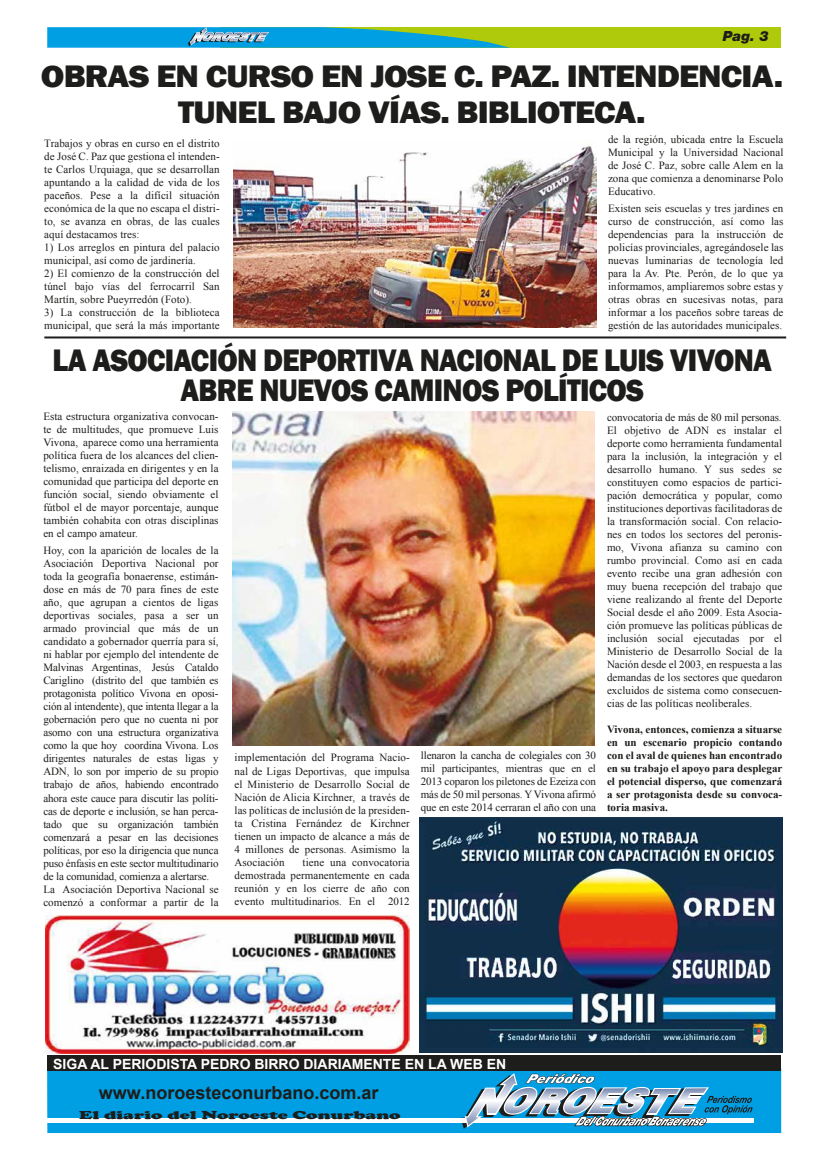
<style>
.page{position:relative;width:823px;height:1163px;background:#fff}
.page>*{position:absolute;margin:0;border:0;box-sizing:border-box;transform-origin:0 0}
.t1{font:800 32px/30px "Franklin Gothic";letter-spacing:-.025em;color:#1d1d1b;text-align:center;scale:.92 1}
.t2{font:800 32px/36px "Franklin Gothic";letter-spacing:-.025em;color:#1d1d1b;text-align:center;scale:1.07 1}
.t3{font:700 18px "Arial";color:#1d1d1b}
.t4{font:700 14px "Arial";color:#fff}
.t5{font:italic 900 14px "Helvetica Neue";color:#1d1d1b}
.t6{font:900 11.8px "Cooper";color:#1d1d1b;scale:1.61 1}
.t7{font:11px/13px "Times New Roman";letter-spacing:.005em;color:#1d1d1b;text-align:justify}
.t8{font:700 11px/13px "Times New Roman";color:#1d1d1b;text-align:justify}
</style>
<div class="page">
<div style="left:47px;top:1067px;width:733px;height:65px;background:#009fe3"></div>
<svg style="left:47px;top:1117px;width:706px;height:4px;fill:#fff"></svg>
<svg style="left:460px;top:1073px;width:292px;height:55px"></svg>
<div style="left:220px;top:27px;width:560px;height:21px;background:#afca0b"></div>
<svg style="left:47px;top:27px;width:463px;height:21px;background:#29a7be"></svg>
<div style="left:47px;top:1055px;width:733px;height:15px;background:#1d1d1b"></div>
<img style="left:233px;top:146px;width:363px;height:182px">
<hr style="left:44px;top:336px;width:741px;height:2px;background:#1d1d1b">
<img style="left:419px;top:817px;width:362px;height:235px">
<img style="left:45px;top:915px;width:364px;height:138px">
<img style="left:232px;top:411px;width:361px;height:334px">
<p class="t5" style="left:722px;top:27px;width:48px">Pag. 3</p>
<h1 class="t2" style="left:41px;top:58px;width:694px">OBRAS EN CURSO EN JOSE C. PAZ. INTENDENCIA.<br>TUNEL BAJO VÍAS. BIBLIOTECA.</h1>
<p class="t7" style="left:44px;top:136px;width:177px">Trabajos y obras en curso en el distrito de José C. Paz que gestiona el intenden&shy;te Carlos Urquiaga, que se desarrollan apuntando a la calidad de vida de los paceños. Pese a la difícil situación económica de la que no escapa el distri&shy;to, se avanza en obras, de las cuales aquí destacamos tres:</p>
<p class="t7" style="left:44px;top:240px;width:177px">1) Los arreglos en pintura del palacio municipal, así como de jardinería.</p>
<p class="t7" style="left:44px;top:266px;width:177px">2) El comienzo de la construcción del túnel bajo vías del ferrocarril San Martín, sobre Pueyrredón (Foto).</p>
<p class="t7" style="left:44px;top:305px;width:177px">3) La construcción de la biblioteca municipal, que será la más importante</p>
<p class="t7" style="left:607px;top:133px;width:177px">de la región, ubicada entre la Escuela Municipal y la Universidad Nacional de José C. Paz, sobre calle Alem en la zona que comienza a denominarse Polo Educativo.</p>
<p class="t7" style="left:607px;top:202px;width:177px">Existen seis escuelas y tres jardines en curso de construcción, así como las dependencias para la instrucción de policías provinciales, agregándosele las nuevas luminarias de tecnología led para la Av. Pte. Perón, de lo que ya informamos, ampliaremos sobre estas y otras obras en sucesivas notas, para informar a los paceños sobre tareas de gestión de las autoridades municipales.</p>
<h1 class="t1" style="left:53px;top:345px;width:783px">LA ASOCIACIÓN DEPORTIVA NACIONAL DE LUIS VIVONA<br>ABRE NUEVOS CAMINOS POLÍTICOS</h1>
<p class="t7" style="left:43px;top:410px;width:177px">Esta estructura organizativa convocan&shy;te de multitudes, que promueve Luis Vivona, aparece como una herramienta política fuera de los alcances del clien&shy;telismo, enraizada en dirigentes y en la comunidad que participa del deporte en función social, siendo obviamente el fútbol el de mayor porcentaje, aunque también cohabita con otras disciplinas en el campo amateur.</p>
<p class="t7" style="left:43px;top:544px;width:177px;text-align:left">Hoy, con la aparición de locales de la Asociación Deportiva Nacional por toda la geografía bonaerense, estimán&shy;dose en más de 70 para fines de este año, que agrupan a cientos de ligas deportivas sociales, pasa a ser un armado provincial que más de un candidato a gobernador querría para sí, ni hablar por ejemplo del intendente de Malvinas Argentinas, Jesús Cataldo Cariglino (distrito del que también es protagonista político Vivona en oposi&shy;ción al intendente), que intenta llegar a la gobernación pero que no cuenta ni por asomo con una estructura organizativa como la que hoy coordina Vivona. Los dirigentes naturales de estas ligas y ADN, lo son por imperio de su propio trabajo de años, habiendo encontrado ahora este cauce para discutir las políti&shy;cas de deporte e inclusión, se han perca&shy;tado que su organización también comenzará a pesar en las decisiones políticas, por eso la dirigencia que nunca puso énfasis en este sector multitudinario de la comunidad, comienza a alertarse.<br>La Asociación Deportiva Nacional se comenzó a conformar a partir de la</p>
<p class="t7" style="left:234px;top:751px;width:177px">implementación del Programa Nacio&shy;nal de Ligas Deportivas, que impulsa el Ministerio de Desarrollo Social de Nación de Alicia Kirchner, a través de las políticas de inclusión de la presiden&shy;ta Cristina Fernández de Kirchner tienen un impacto de alcance a más de 4 millones de personas. Asimismo la Asociación</p>
<p class="t7" style="left:234px;top:855px;width:177px;text-indent:68px">tiene una convocatoria demostrada permanentemente en cada reunión y en los cierre de año con evento multitudinarios. En el 2012</p>
<p class="t7" style="left:420px;top:748px;width:177px">llenaron la cancha de colegiales con 30 mil participantes, mientras que en el 2013 coparon los piletones de Ezeiza con más de 50 mil personas. Y Vivona afirmó que en este 2014 cerraran el año con una</p>
<p class="t7" style="left:606px;top:410px;width:177px">convocatoria de más de 80 mil personas.<br>El objetivo de ADN es instalar el deporte como herramienta fundamental para la inclusión, la integración y el desarrollo humano. Y sus sedes se constituyen como espacios de partici&shy;pación democrática y popular, como instituciones deportivas facilitadoras de la transformación social. Con relacio&shy;nes en todos los sectores del peronis&shy;mo, Vivona afianza su camino con rumbo provincial. Como así en cada evento recibe una gran adhesión con muy buena recepción del trabajo que viene realizando al frente del Deporte Social desde el año 2009. Esta Asocia&shy;ción promueve las políticas públicas de inclusión social ejecutadas por el Ministerio de Desarrollo Social de la Nación desde el 2003, en respuesta a las demandas de los sectores que quedaron excluidos de sistema como consecuen&shy;cias de las políticas neoliberales.</p>
<p class="t8" style="left:606px;top:722px;width:177px">Vivona, entonces, comienza a situarse en un escenario propicio contando con el aval de quienes han encontrado en su trabajo el apoyo para desplegar el potencial disperso, que comenzará a ser protagonista desde su convoca&shy;toria masiva.</p>
<p class="t4" style="left:53px;top:1054px;width:454px">SIGA AL PERIODISTA PEDRO BIRRO DIARIAMENTE EN LA WEB EN</p>
<h2 class="t3" style="left:99px;top:1079px;width:281px">www.noroesteconurbano.com.ar</h2>
<p class="t6" style="left:79px;top:1108px;width:201px">El diario del Noroeste Conurbano</p>
</div>
